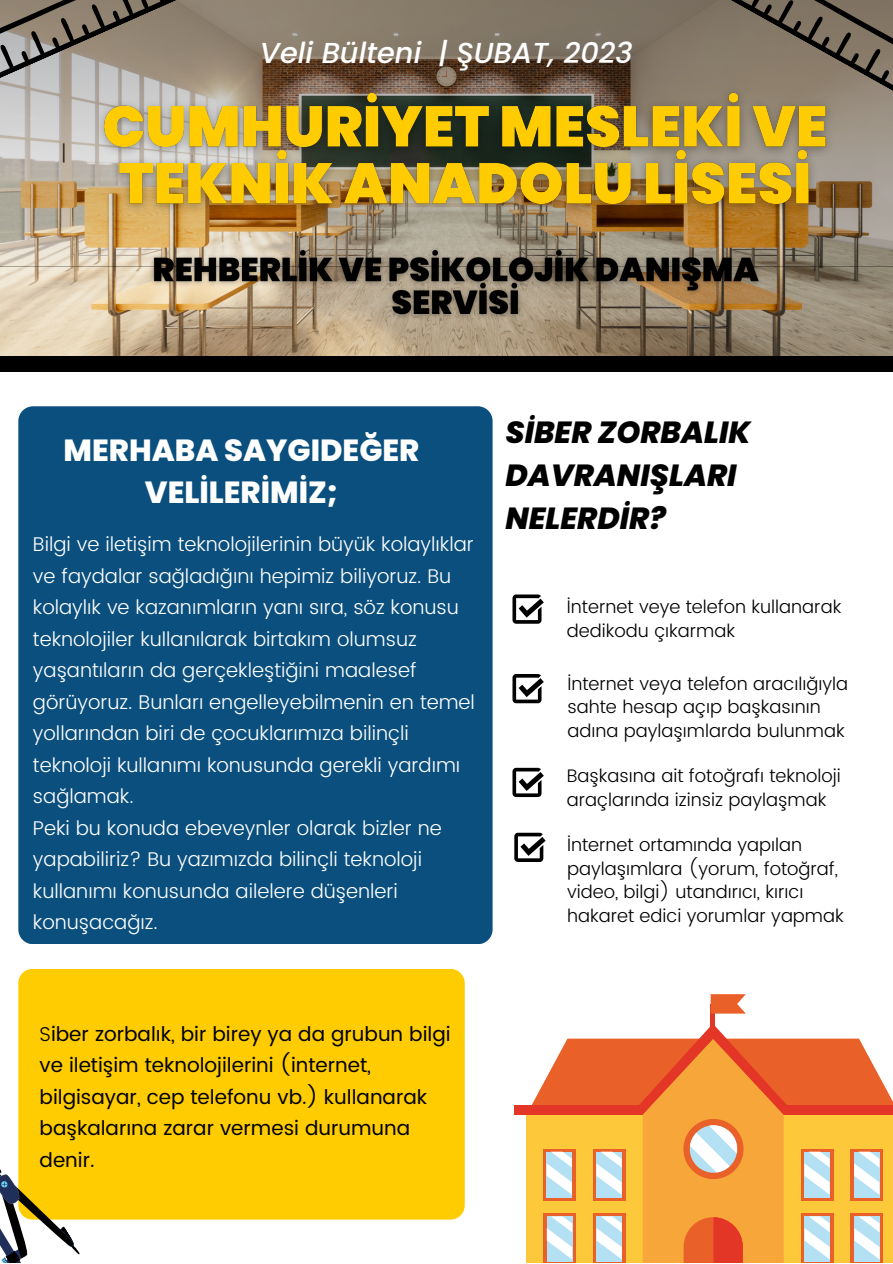
<style>
.page{position:relative;width:893px;height:1264px;background:#fff}
.page>*{position:absolute;margin:0;border:0;box-sizing:border-box;transform-origin:0 0}
.t1{font:italic 800 30.6px/42.8px "Poppins";color:#000}
.t2{font:800 30.6px/42.8px "Poppins";color:#fff;text-align:center}
.t3{font:italic 500 28.95px "Poppins";color:#fff}
.t4{font:20.1px/31.5px "Poppins";color:#000}
.t5{font:300 19.8px/31.5px "Poppins";color:#fff}
.t6{font:300 18.15px/23.5px "Poppins";color:#000}
.s1{font-weight:300}
</style>
<div class="page">
<img style="left:0;top:266px;width:892px;height:90px">
<div style="left:18px;top:406px;width:474px;height:538px;background:#0a4f7d;border-radius:15px"></div>
<div style="left:18px;top:968px;width:446px;height:251px;background:#ffcc01;border-radius:14px"></div>
<svg style="left:0;top:0;width:892px;height:266px;background:#958775"></svg>
<svg style="left:512px;top:594px;width:32px;height:29px"></svg>
<svg style="left:512px;top:674px;width:32px;height:29px"></svg>
<div style="left:0;top:356px;width:892px;height:16px;background:#000"></div>
<div style="left:514px;top:1104px;width:378px;height:10px;background:#e43626"></div>
<svg style="left:526px;top:1026px;width:366px;height:236px"></svg>
<div style="left:710px;top:1003px;width:5px;height:33px;background:#e43626"></div>
<svg style="left:710px;top:994px;width:35px;height:19px"></svg>
<svg style="left:0;top:1142px;width:85px;height:120px"></svg>
<svg style="left:0;top:0;width:259px;height:108px;background:#908679"></svg>
<svg style="left:631px;top:0;width:261px;height:119px;background:#786d5e"></svg>
<img style="left:87px;top:74px;width:755px;height:166px">
<img style="left:144px;top:239px;width:624px;height:98px">
<svg style="left:512px;top:767px;width:32px;height:30px"></svg>
<svg style="left:514px;top:832px;width:31px;height:30px"></svg>
<h2 class="t3" style="left:260px;top:33px;width:374px">Veli Bülteni | ŞUBAT, 2023</h2>
<h1 class="t2" style="left:64px;top:428px;width:357px">MERHABA SAYGIDEĞER<br>VELİLERİMİZ;</h1>
<p class="t5" style="left:33px;top:529px;width:443px">Bilgi ve iletişim teknolojilerinin büyük kolaylıklar ve faydalar sağladığını hepimiz biliyoruz. Bu kolaylık ve kazanımların yanı sıra, söz konusu teknolojiler kullanılarak birtakım olumsuz yaşantıların da gerçekleştiğini maalesef görüyoruz. Bunları engelleyebilmenin en temel yollarından biri de çocuklarımıza bilinçli teknoloji kullanımı konusunda gerekli yardımı sağlamak.<br>Peki bu konuda ebeveynler olarak bizler ne yapabiliriz? Bu yazımızda bilinçli teknoloji kullanımı konusunda ailelere düşenleri konuşacağız.</p>
<h1 class="t1" style="left:505px;top:411px;width:247px">SİBER ZORBALIK<br>DAVRANIŞLARI<br>NELERDİR?</h1>
<p class="t6" style="left:567px;top:595px;width:276px">İnternet veye telefon kullanarak dedikodu çıkarmak</p>
<p class="t6" style="left:567px;top:671px;width:282px">İnternet veya telefon aracılığıyla sahte hesap açıp başkasının adına paylaşımlarda bulunmak</p>
<p class="t6" style="left:566px;top:764px;width:275px">Başkasına ait fotoğrafı teknoloji araçlarında izinsiz paylaşmak</p>
<p class="t6" style="left:567px;top:833px;width:278px">İnternet ortamında yapılan paylaşımlara (yorum, fotoğraf, video, bilgi) utandırıcı, kırıcı hakaret edici yorumlar yapmak</p>
<p class="t4" style="left:40px;top:1017px;width:412px"><span class="s1">S</span>iber zorbalık, bir birey ya da grubun bilgi ve iletişim teknolojilerini (internet, bilgisayar, cep telefonu vb.) kullanarak başkalarına zarar vermesi durumuna denir.</p>
</div>
